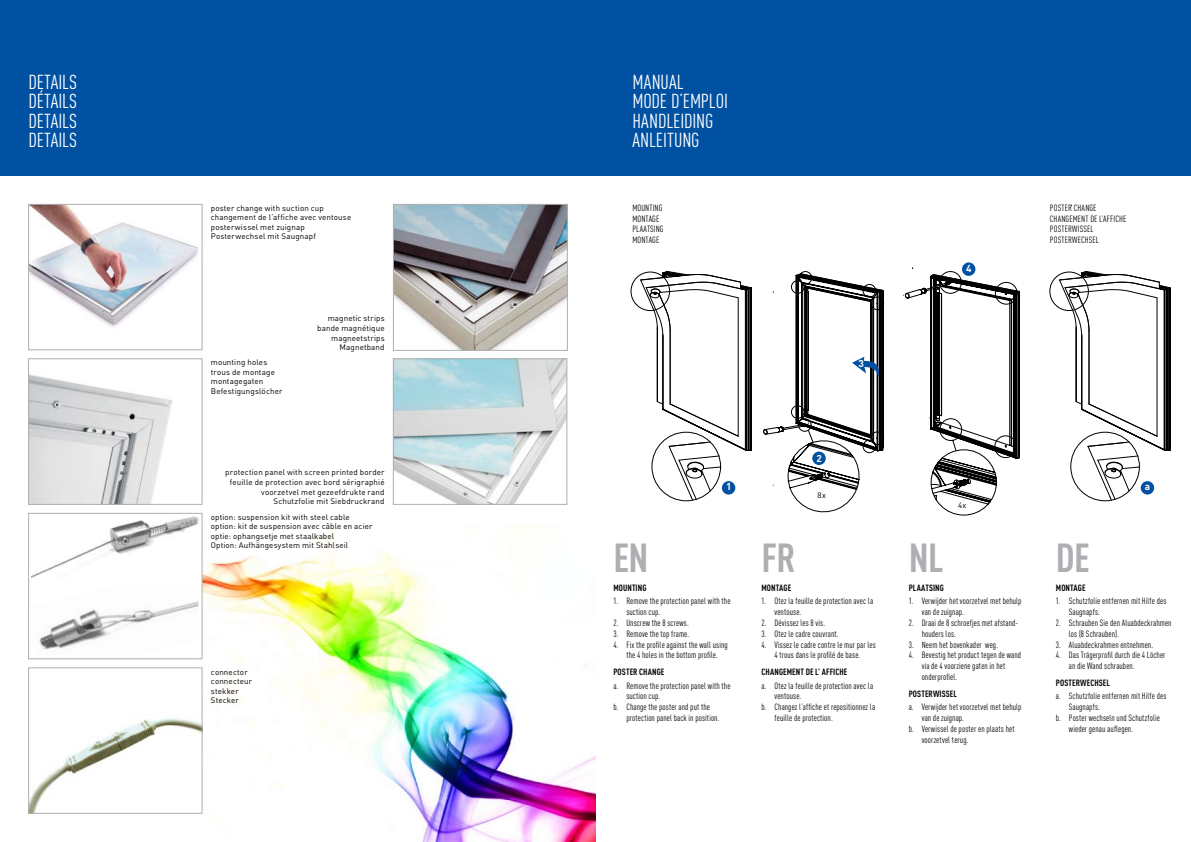
<style>
.page{position:relative;width:1191px;height:842px;background:#fff}
.page>*{position:absolute;margin:0;border:0;box-sizing:border-box;transform-origin:0 0}
.t1{font:700 40px "DIN Cond";color:#aeafb2}
.t2{font:20px/19.5px "DIN Cond";letter-spacing:-.005em;color:#fff;text-align:justify}
.t3{font:700 10px "DIN";color:#fff}
.t4{font:9px/10.8px "DIN Cond";letter-spacing:.015em;color:#000}
.t5{font:700 9px "DIN Cond";letter-spacing:.005em;color:#000}
.t6{font:8px/9.6px "DIN";letter-spacing:.015em;color:#000}
</style>
<div class="page">
<img style="left:180px;top:525px;width:415px;height:317px">
<div style="left:595px;top:0;width:596px;height:176px;background:#0051a2"></div>
<div style="left:0;top:0;width:604px;height:176px;background:#0051a2"></div>
<img style="left:395px;top:360px;width:170px;height:143px">
<div style="left:393px;top:358px;width:174px;height:147px;border:1px solid #aeafb2"></div>
<img style="left:395px;top:206px;width:170px;height:143px">
<div style="left:393px;top:204px;width:174px;height:147px;border:1px solid #aeafb2"></div>
<img style="left:30px;top:206px;width:168px;height:121px">
<div style="left:28px;top:204px;width:174px;height:146px;border:1px solid #aeafb2"></div>
<img style="left:30px;top:374px;width:142px;height:129px">
<div style="left:28px;top:358px;width:174px;height:147px;border:1px solid #aeafb2"></div>
<div style="left:28px;top:513px;width:174px;height:146px;background:#fff;border:1px solid #aeafb2"></div>
<img style="left:39px;top:601px;width:159px;height:49px">
<img style="left:32px;top:516px;width:167px;height:62px">
<div style="left:1049px;top:272px;width:39px;height:39px;border:1px solid #000;border-radius:50%"></div>
<svg style="left:1059px;top:271px;width:111px;height:229px"></svg>
<div style="left:1070px;top:432px;width:69px;height:69px;border:1px solid #000;border-radius:50%"></div>
<div style="left:1140px;top:481px;width:14px;height:14px;background:#0051a2;border-radius:50%"></div>
<img style="left:30px;top:670px;width:170px;height:141px">
<div style="left:28px;top:668px;width:174px;height:145px;border:1px solid #aeafb2"></div>
<div style="left:631px;top:272px;width:38px;height:39px;border:1px solid #000;border-radius:50%"></div>
<svg style="left:640px;top:271px;width:112px;height:229px"></svg>
<div style="left:652px;top:432px;width:68px;height:69px;border:1px solid #000;border-radius:50%"></div>
<div style="left:722px;top:481px;width:13px;height:14px;background:#0051a2;border-radius:50%"></div>
<svg style="left:903px;top:268px;width:116px;height:247px"></svg>
<div style="left:962px;top:262px;width:13px;height:14px;background:#0051a2;border-radius:50%"></div>
<svg style="left:763px;top:271px;width:120px;height:242px"></svg>
<h2 class="t2" style="left:28px;top:72px;width:50px">DETAILS</h2>
<h2 class="t2" style="left:632px;top:72px;width:53px">MANUAL</h2>
<h2 class="t2" style="left:28px;top:91px;width:50px">DÉTAILS DETAILS DETAILS</h2>
<h2 class="t2" style="left:632px;top:91px;width:97px">MODE D’EMPLOI</h2>
<h2 class="t2" style="left:632px;top:111px;width:82px">HANDLEIDING</h2>
<h2 class="t2" style="left:632px;top:130px;width:69px">ANLEITUNG</h2>
<p class="t6" style="left:211px;top:203px;width:142px">poster change with suction cup changement de l’affiche avec ventouse posterwissel met zuignap<br>Posterwechsel mit Saugnapf</p>
<p class="t6" style="left:211px;top:357px;width:73px">mounting holes trous de montage montagegaten<br>Befestigungslöcher</p>
<p class="t6" style="left:317px;top:313px;width:69px;text-align:right">magnetic strips bande magnétique magneetstrips<br>Magnetband</p>
<p class="t6" style="left:225px;top:467px;width:161px;text-align:right">protection panel with screen printed border feuille de protection avec bord sérigraphié voorzetvel met gezeefdrukte rand Schutzfolie mit Siebdruckrand</p>
<p class="t6" style="left:211px;top:512px;width:163px">option: suspension kit with steel cable option: kit de suspension avec câble en acier optie: ophangsetje met staalkabel<br>Option: Aufhängesystem mit Stahlseil</p>
<p class="t6" style="left:211px;top:667px;width:43px">connector connecteur stekker<br>Stecker</p>
<p class="t4" style="left:632px;top:202px;width:10px">mounting montage plaatsing<br>Montage</p>
<p class="t4" style="left:1050px;top:202px;width:5px">poster</p>
<p class="t4" style="left:1073px;top:202px;width:5px">change</p>
<p class="t4" style="left:1050px;top:213px;width:5px">changement</p>
<p class="t4" style="left:1090px;top:213px;width:18px">de l’affiche</p>
<p class="t4" style="left:1050px;top:224px;width:9px">Posterwissel<br>Posterwechsel</p>
<p class="t3" style="left:966px;top:262px;width:7px">4</p>
<p class="t3" style="left:858px;top:357px;width:7px">3</p>
<p class="t3" style="left:726px;top:480px;width:7px">1</p>
<h1 class="t1" style="left:613px;top:533px;width:37px">EN</h1>
<p class="t5" style="left:613px;top:582px;width:11px">MOUNT</p>
<p class="t5" style="left:635px;top:582px;width:8px">ING</p>
<p class="t4" style="left:626px;top:596px;width:106px;text-indent:-13px">1. Remove the protection panel with the suction cup.</p>
<p class="t4" style="left:613px;top:617px;width:77px">2. Unscrew the 8 screws.</p>
<p class="t4" style="left:613px;top:628px;width:77px">3. Remove the top frame.</p>
<p class="t4" style="left:613px;top:639px;width:116px;text-align:center">4. Fix the profile against the wall using the 4 holes in the bottom profile.</p>
<p class="t5" style="left:613px;top:666px;width:5px">POST</p>
<p class="t5" style="left:629px;top:666px;width:36px">ER CHANGE</p>
<p class="t4" style="left:613px;top:680px;width:119px">a. Remove the protection panel with the</p>
<p class="t4" style="left:626px;top:691px;width:35px">suction cup.</p>
<p class="t4" style="left:613px;top:701px;width:98px">b. Change the poster and put the</p>
<p class="t4" style="left:626px;top:712px;width:95px">protection panel back in position.</p>
<p class="t3" style="left:816px;top:451px;width:7px">2</p>
<p class="t6" style="left:817px;top:490px;width:10px">8x</p>
<h1 class="t1" style="left:761px;top:533px;width:36px">FR</h1>
<p class="t5" style="left:761px;top:582px;width:11px">MONTAG</p>
<p class="t5" style="left:787px;top:582px;width:5px">E</p>
<p class="t4" style="left:774px;top:596px;width:100px;text-indent:-13px">1. Otez la feuille de protection avec la ventouse.</p>
<p class="t4" style="left:761px;top:617px;width:65px">2. Dévissez les 8 vis.</p>
<p class="t4" style="left:761px;top:628px;width:79px">3. Otez le cadre couvrant.</p>
<p class="t4" style="left:761px;top:639px;width:116px;text-align:center">4. Vissez le cadre contre le mur par les<br>4 trous dans le profilé de base.</p>
<p class="t5" style="left:761px;top:666px;width:87px">CHANGEMENT DE L’ AFFICHE</p>
<p class="t4" style="left:761px;top:680px;width:113px">a. Otez la feuille de protection avec la</p>
<p class="t4" style="left:774px;top:691px;width:28px">ventouse.</p>
<p class="t4" style="left:761px;top:701px;width:115px">b. Changez l’affiche et repositionnez la</p>
<p class="t4" style="left:774px;top:712px;width:60px">feuille de protection.</p>
<p class="t6" style="left:958px;top:500px;width:10px">4x</p>
<h1 class="t1" style="left:908px;top:533px;width:36px">NL</h1>
<p class="t5" style="left:908px;top:582px;width:37px">PLAATSING</p>
<p class="t4" style="left:921px;top:596px;width:101px;text-indent:-13px">1. Verwijder het voorzetvel met behulp van de zuignap.</p>
<p class="t4" style="left:921px;top:617px;width:98px;text-indent:-13px">2. Draai de 8 schroefjes met afstand&shy;houders los.</p>
<p class="t4" style="left:908px;top:639px;width:91px">3. Neem het bovenkader weg.</p>
<p class="t4" style="left:921px;top:650px;width:101px;text-indent:-13px">4. Bevestig het product tegen de wand via de 4 voorziene gaten in het onderprofiel.</p>
<p class="t5" style="left:908px;top:688px;width:5px">POST</p>
<p class="t5" style="left:925px;top:688px;width:33px">ERWISSEL</p>
<p class="t4" style="left:908px;top:701px;width:114px">a. Verwijder het voorzetvel met behulp</p>
<p class="t4" style="left:921px;top:712px;width:44px">van de zuignap.</p>
<p class="t4" style="left:908px;top:723px;width:107px">b. Verwissel de poster en plaats het</p>
<p class="t4" style="left:921px;top:734px;width:48px">voorzetvel terug.</p>
<p class="t3" style="left:1144px;top:480px;width:7px">a</p>
<h1 class="t1" style="left:1056px;top:533px;width:17px">DE</h1>
<p class="t5" style="left:1056px;top:582px;width:11px">MONTAG</p>
<p class="t5" style="left:1082px;top:582px;width:5px">E</p>
<p class="t4" style="left:1068px;top:596px;width:99px;text-indent:-13px">1. Schutzfolie entfernen mit Hilfe des<br>Saugnapfs.</p>
<p class="t4" style="left:1068px;top:617px;width:104px;text-indent:-13px">2. Schrauben Sie den Aluabdeckrahmen los (8 Schrauben).</p>
<p class="t4" style="left:1056px;top:639px;width:99px">3. Aluabdeckrahmen entnehmen.</p>
<p class="t4" style="left:1068px;top:650px;width:98px;text-indent:-13px">4. Das Trägerprofil durch die 4 Löcher an die Wand schrauben.</p>
<p class="t5" style="left:1056px;top:677px;width:5px">POST</p>
<p class="t5" style="left:1072px;top:677px;width:39px">ERWECHSEL</p>
<p class="t4" style="left:1056px;top:691px;width:112px">a. Schutzfolie entfernen mit Hilfe des</p>
<p class="t4" style="left:1068px;top:701px;width:33px">Saugnapfs.</p>
<p class="t4" style="left:1056px;top:712px;width:106px">b. Poster wechseln und Schutzfolie</p>
<p class="t4" style="left:1068px;top:723px;width:66px">wieder genau auflegen.</p>
</div>
